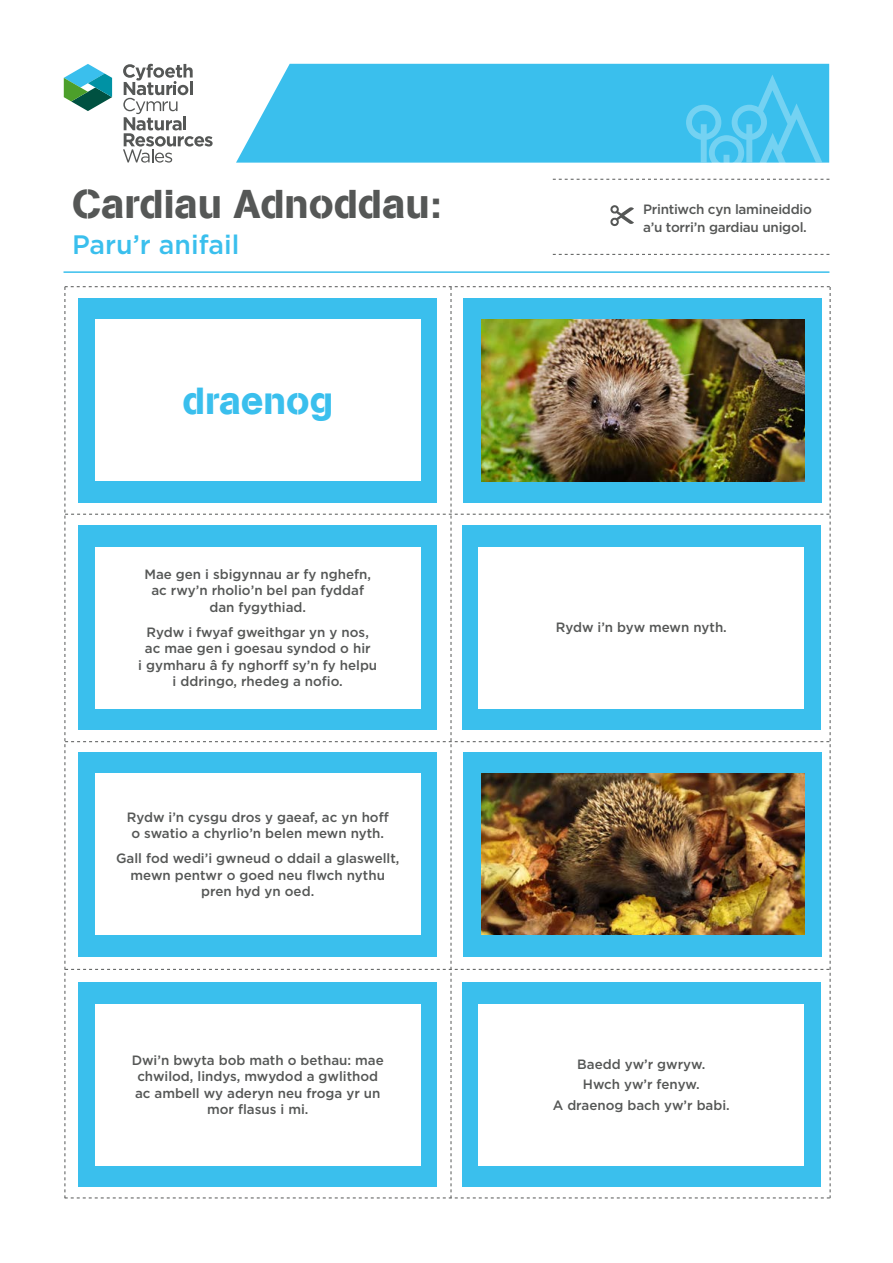
<style>
.page{position:relative;width:893px;height:1263px;background:#fff}
.page>*{position:absolute;margin:0;border:0;box-sizing:border-box;transform-origin:0 0}
.t1{font:40.05px "AG Book Stencil";color:#555756}
.t2{font:37.5px "AG Book Stencil";color:#3abfed}
.t3{font:500 26.7px "Gotham";color:#3abfed}
.t4{font:500 13.5px/16.5px "Gotham";color:#555756;text-align:center}
.t5{font:500 13.5px/18px "Gotham";letter-spacing:-.02em;color:#555756}
</style>
<div class="page">
<svg style="left:123px;top:64px;width:90px;height:99px"></svg>
<svg style="left:64px;top:64px;width:48px;height:47px"></svg>
<svg style="left:236px;top:64px;width:593px;height:99px;background:#49c4ee"></svg>
<hr style="left:64px;top:271px;width:765px;height:2px;background:#3abfed">
<svg style="left:553px;top:75px;width:276px;height:105px"></svg>
<svg style="left:553px;top:254px;width:276px;height:1px"></svg>
<img style="left:65px;top:286px;width:766px;height:912px">
<div style="left:78px;top:525px;width:359px;height:205px;background:#3abfed"></div>
<div style="left:95px;top:547px;width:325px;height:161px;background:#fff"></div>
<div style="left:462px;top:525px;width:359px;height:205px;background:#3abfed"></div>
<div style="left:479px;top:547px;width:325px;height:161px;background:#fff"></div>
<div style="left:78px;top:298px;width:359px;height:204px;background:#3abfed"></div>
<div style="left:95px;top:319px;width:325px;height:162px;background:#fff"></div>
<div style="left:463px;top:752px;width:359px;height:204px;background:#3abfed"></div>
<img style="left:481px;top:773px;width:323px;height:162px">
<div style="left:78px;top:982px;width:359px;height:204px;background:#3abfed"></div>
<div style="left:95px;top:1004px;width:325px;height:161px;background:#fff"></div>
<div style="left:462px;top:982px;width:359px;height:204px;background:#3abfed"></div>
<div style="left:479px;top:1004px;width:325px;height:161px;background:#fff"></div>
<div style="left:78px;top:752px;width:359px;height:204px;background:#3abfed"></div>
<div style="left:95px;top:773px;width:325px;height:162px;background:#fff"></div>
<svg style="left:610px;top:205px;width:24px;height:22px"></svg>
<p class="t1" style="left:72px;top:180px;width:371px">Cardiau Adnoddau:</p>
<p class="t3" style="left:72px;top:227px;width:169px">Paru’r anifail</p>
<p class="t2" style="left:182px;top:378px;width:152px">draenog</p>
<p class="t5" style="left:643px;top:200px;width:170px">Printiwch cyn lamineiddio a’u torri’n gardiau unigol.</p>
<p class="t4" style="left:144px;top:565px;width:228px">Mae gen i sbigynnau ar fy nghefn, ac rwy’n rholio’n bel pan fyddaf dan fygythiad.</p>
<p class="t4" style="left:138px;top:623px;width:240px">Rydw i fwyaf gweithgar yn y nos, ac mae gen i goesau syndod o hir<br>i gymharu â fy nghorff sy’n fy helpu i ddringo, rhedeg a nofio.</p>
<p class="t4" style="left:556px;top:619px;width:173px">Rydw i’n byw mewn nyth.</p>
<p class="t4" style="left:127px;top:808px;width:264px">Rydw i’n cysgu dros y gaeaf, ac yn hoff o swatio a chyrlio’n belen mewn nyth.</p>
<p class="t4" style="left:116px;top:850px;width:285px">Gall fod wedi’i gwneud o ddail a glaswellt, mewn pentwr o goed neu flwch nythu pren hyd yn oed.</p>
<p class="t4" style="left:132px;top:1051px;width:254px">Dwi’n bwyta bob math o bethau: mae chwilod, lindys, mwydod a gwlithod ac ambell wy aderyn neu froga yr un mor flasus i mi.</p>
<p class="t4" style="left:577px;top:1055px;width:129px">Baedd yw’r gwryw.</p>
<p class="t4" style="left:583px;top:1076px;width:118px">Hwch yw’r fenyw.</p>
<p class="t4" style="left:553px;top:1097px;width:179px">A draenog bach yw’r babi.</p>
</div>
